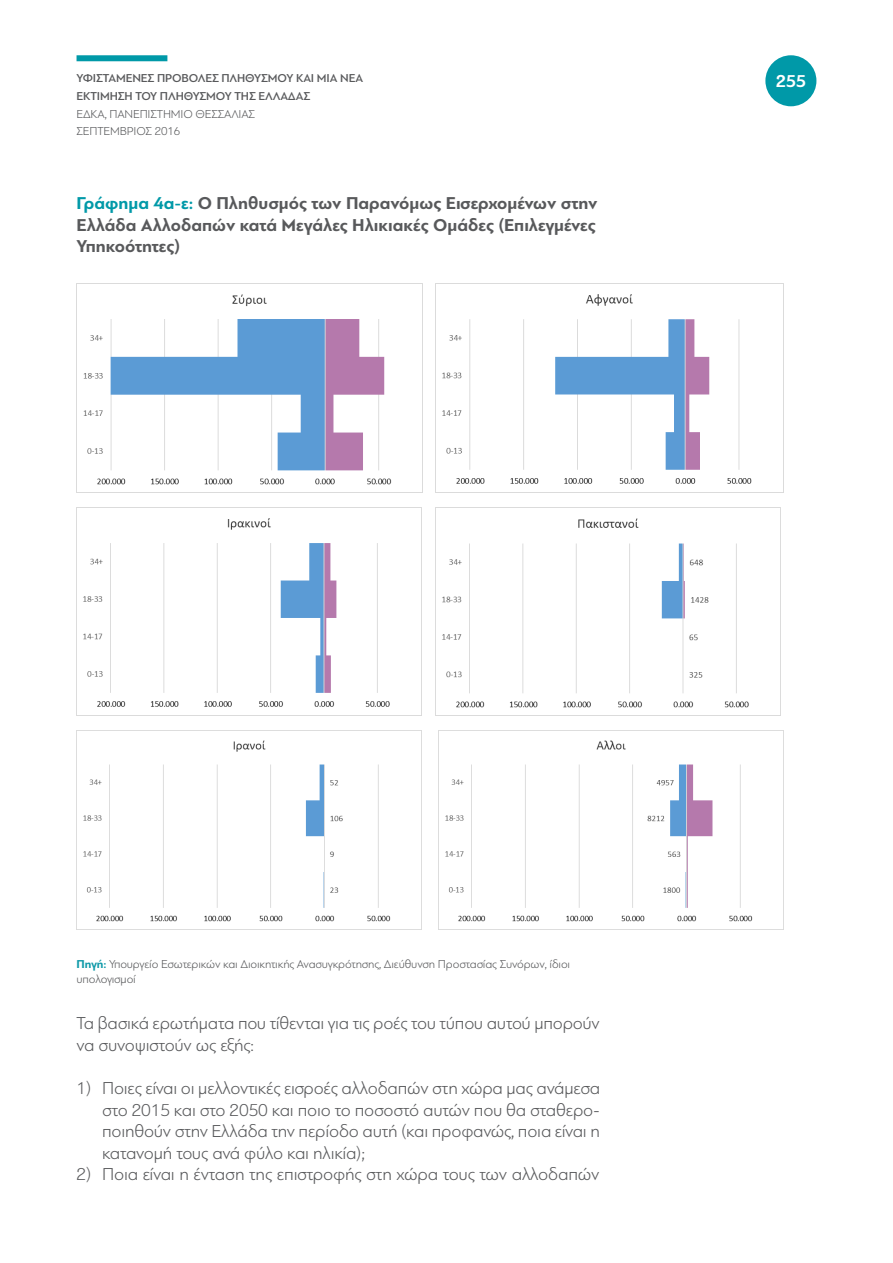
<style>
.page{position:relative;width:893px;height:1263px;background:#fff}
.page>*{position:absolute;margin:0;border:0;box-sizing:border-box;transform-origin:0 0}
.t1{font:300 18px/21.6px "PF Bague Sans Pro";letter-spacing:-.01em;color:#58595b}
.t2{font:700 18px/21.6px "PF Bague Sans Pro";color:#58595b;text-align:justify}
.t3{font:700 18px "PF Bague Sans Pro";color:#fff}
.t4{font:300 12px/17.7px "PF Bague Sans Pro";letter-spacing:-.01em;color:#58595b}
.t5{font:500 12px/17.7px "PF Bague Sans Pro";letter-spacing:-.01em;color:#58595b}
.s1{color:#0099a8}
.s2{font-weight:700;color:#109aa9}
</style>
<div class="page">
<div style="left:765px;top:55px;width:51px;height:51px;background:#0099a8;border-radius:50%"></div>
<div style="left:77px;top:55px;width:90px;height:6px;background:#0099a8"></div>
<img style="left:77px;top:283px;width:346px;height:210px">
<img style="left:435px;top:283px;width:349px;height:210px">
<img style="left:83px;top:518px;width:307px;height:189px">
<img style="left:435px;top:508px;width:314px;height:207px">
<img style="left:77px;top:730px;width:344px;height:192px">
<img style="left:438px;top:730px;width:345px;height:199px">
<p class="t5" style="left:77px;top:70px;width:280px">ΥΦΙΣΤΆΜΕΝΕΣ ΠΡΟΒΟΛΈΣ ΠΛΗΘΥΣΜΟΎ ΚΑΙ ΜΙΑ ΝΈΑ<br>ΕΚΤΊ ΜΗΣΗ ΤΟΥ ΠΛΗΘΥΣΜΟΎ ΤΗΣ ΕΛΛΆΔΑΣ</p>
<p class="t4" style="left:77px;top:105px;width:180px">ΕΔΚΑ, ΠΑΝΕΠΙΣΤΉΜΙΟ ΘΕΣΣΑΛΊΑΣ<br>ΣΕΠΤΈΜΒΡΙΟΣ 2016</p>
<p class="t2" style="left:77px;top:193px;width:522px"><span class="s1">Γράφημα 4α-ε:</span> Ο Πληθυσμός των Παρανόμως Εισερχομένων στην Ελλάδα Αλλοδαπών κατά Μεγάλες Ηλικιακές Ομάδες (Επιλεγμένες Υπηκοότητες)</p>
<p class="t3" style="left:776px;top:70px;width:32px">255</p>
<p class="t4" style="left:77px;top:956px;width:495px;line-height:15px"><span class="s2">Πηγή:</span> Υπουργείο Εσωτερικών και Διοικητικής Ανασυγκρότησης, Διεύθυνση Προστασίας Συνόρων, ίδιοι υπολογισμοί</p>
<p class="t1" style="left:77px;top:1012px;width:525px">Τα βασικά ερωτήματα που τίθενται για τις ροές του τύπου αυτού μπορούν να συνοψιστούν ως εξής:</p>
<p class="t1" style="left:102px;top:1077px;width:500px;text-align:justify;text-indent:-26px">1) Ποιες είναι οι μελλοντικές εισροές αλλοδαπών στη χώρα μας ανάμεσα στο 2015 και στο 2050 και ποιο το ποσοστό αυτών που θα σταθερο&shy;ποιηθούν στην Ελλάδα την περίοδο αυτή (και προφανώς, ποια είναι η κατανομή τους ανά φύλο και ηλικία);</p>
<p class="t1" style="left:77px;top:1164px;width:524px">2) Ποια είναι η ένταση της επιστροφής στη χώρα τους των αλλοδαπών</p>
</div>
